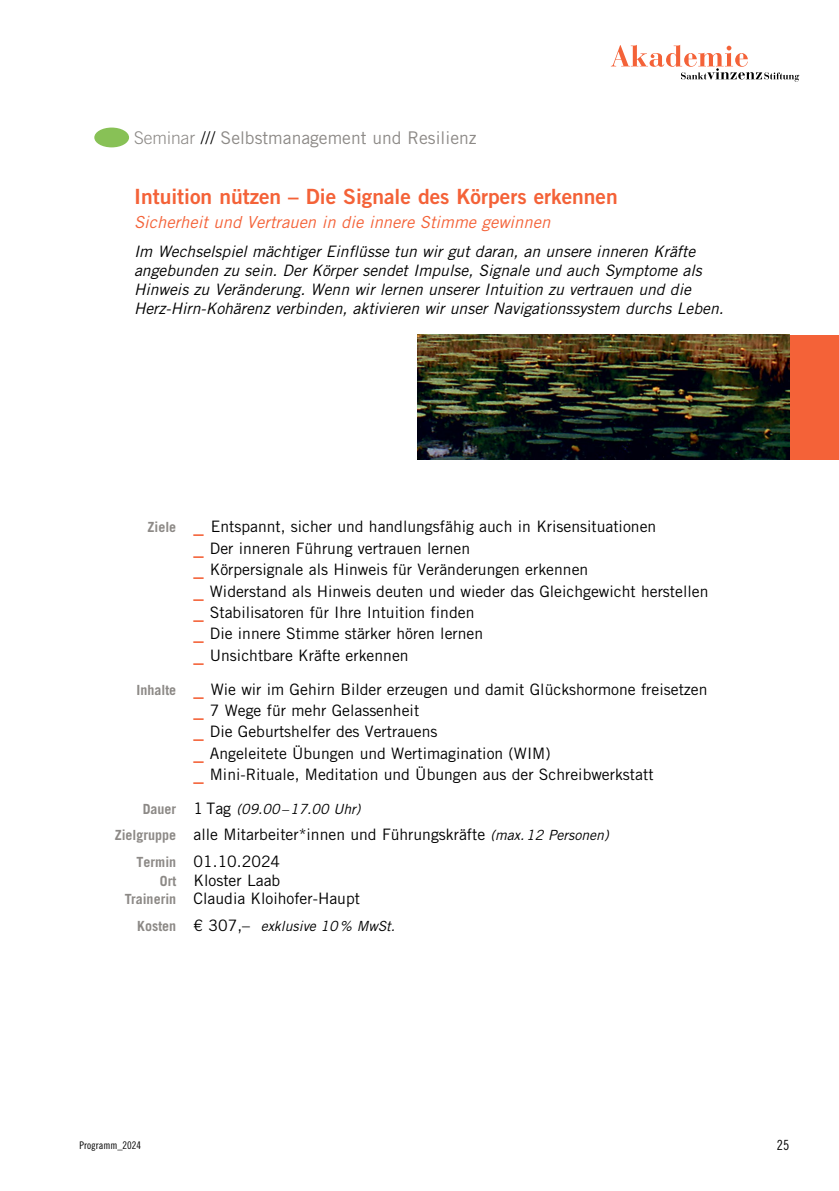
<style>
.page{position:relative;width:839px;height:1191px;background:#fff}
.page>*{position:absolute;margin:0;border:0;box-sizing:border-box;transform-origin:0 0}
.t1{font:21px "Trade Gothic LT Pro Bd 2";color:#f46238}
.t2{font:17.5px "Trade Gothic LT Pro";color:#8c8986}
.t3{font:italic 16.62px "Trade Gothic LT Pro";color:#f46238}
.t4{font:15.75px/21.3px "Trade Gothic LT Pro";color:#000}
.t5{font:italic 15.75px/18.9px "Trade Gothic LT Pro";color:#000}
.t6{font:italic 14px "Trade Gothic LT Pro";color:#000}
.t7{font:700 14px "Trade Gothic LT Pro";color:#8c8986}
.t8{font:14px "Trade Gothic LT Pro Cn 18";color:#000}
.t9{font:10.5px "Trade Gothic LT Pro Cn 18";color:#000}
.s1{font-weight:300}
.s2{font-weight:300;color:#000}
.s3{font-family:"Trade Gothic LT Pro Bd 2";font-size:31.5px;color:#f46238}
.s4{font-size:31.5px;color:#f46238}
.s5{font-weight:700;font-style:normal;color:#8c8986}
.s6{font-style:normal;font-size:15.75px}
.s7{font-weight:700;font-size:14px;color:#8c8986}
.s8{font-style:italic;font-size:14px}
</style>
<div class="page">
<svg style="left:610px;top:45px;width:189px;height:37px"></svg>
<div style="left:417px;top:335px;width:421px;height:124px;background:#f46238"></div>
<hr style="left:0;top:335px;width:1px;height:124px;background:#f46238">
<img style="left:417px;top:335px;width:372px;height:124px">
<div style="left:94px;top:128px;width:35px;height:19px;background:#88c156;border-radius:50%"></div>
<p class="t2" style="left:134px;top:127px;width:344px"><span class="s1">Seminar</span> <span class="s2">///</span> Selbstmanagement und Resilienz</p>
<h1 class="t1" style="left:134px;top:183px;width:485px">Intuition nützen – Die Signale des Körpers erkennen</h1>
<p class="t3" style="left:134px;top:212px;width:417px">Sicherheit und Vertrauen in die innere Stimme gewinnen</p>
<p class="t5" style="left:134px;top:242px;width:591px">Im Wechselspiel mächtiger Einflüsse tun wir gut daran, an unsere inneren Kräfte angebunden zu sein. Der Körper sendet Impulse, Signale und auch Symptome als Hinweis zu Veränderung. Wenn wir lernen unserer Intuition zu vertrauen und die Herz-Hirn-Kohärenz verbinden, aktivieren wir unser Navigationssystem durchs Leben.</p>
<p class="t7" style="left:147px;top:519px;width:30px">Ziele</p>
<p class="t4" style="left:193px;top:516px;width:516px"><span class="s3">_</span> Entspannt, sicher und handlungsfähig auch in Krisensituationen<br><span class="s4">_</span> Der inneren Führung vertrauen lernen<br><span class="s4">_</span> Körpersignale als Hinweis für Veränderungen erkennen<br><span class="s4">_</span> Widerstand als Hinweis deuten und wieder das Gleichgewicht herstellen <span class="s4">_</span> Stabilisatoren für Ihre Intuition finden<br><span class="s4">_</span> Die innere Stimme stärker hören lernen<br><span class="s4">_</span> Unsichtbare Kräfte erkennen</p>
<p class="t7" style="left:136px;top:681px;width:41px">Inhalte</p>
<p class="t4" style="left:193px;top:678px;width:515px"><span class="s3">_</span> Wie wir im Gehirn Bilder erzeugen und damit Glückshormone freisetzen <span class="s4">_</span> 7 Wege für mehr Gelassenheit<br><span class="s4">_</span> Die Geburtshelfer des Vertrauens<br><span class="s4">_</span> Angeleitete Übungen und Wertimagination (WIM)<br><span class="s4">_</span> Mini-Rituale, Meditation und Übungen aus der Schreibwerkstatt</p>
<p class="t6" style="left:143px;top:800px;width:219px"><span class="s5">Dauer</span> <span class="s6">1 Tag</span> (09.00–17.00 Uhr)</p>
<p class="t4" style="left:136px;top:821px;width:473px;line-height:26.4px;text-indent:-22px"><span class="s7">Zielgruppe</span> alle Mitarbeiter*innen und Führungskräfte <span class="s8">(max.12 Personen)<br></span><span class="s7">Termin</span> 01.10.2024</p>
<p class="t4" style="left:125px;top:870px;width:237px;line-height:18.9px;text-indent:35px"><span class="s7">Ort</span> Kloster Laab<br><span class="s7">Trainerin</span> Claudia Kloihofer-Haupt</p>
<p class="t6" style="left:137px;top:917px;width:259px"><span class="s5">Kosten</span> <span class="s6">€ 307,–</span> exklusive 10% MwSt.</p>
<p class="t9" style="left:79px;top:1139px;width:63px">Programm_2024</p>
<p class="t8" style="left:776px;top:1136px;width:14px">25</p>
</div>
